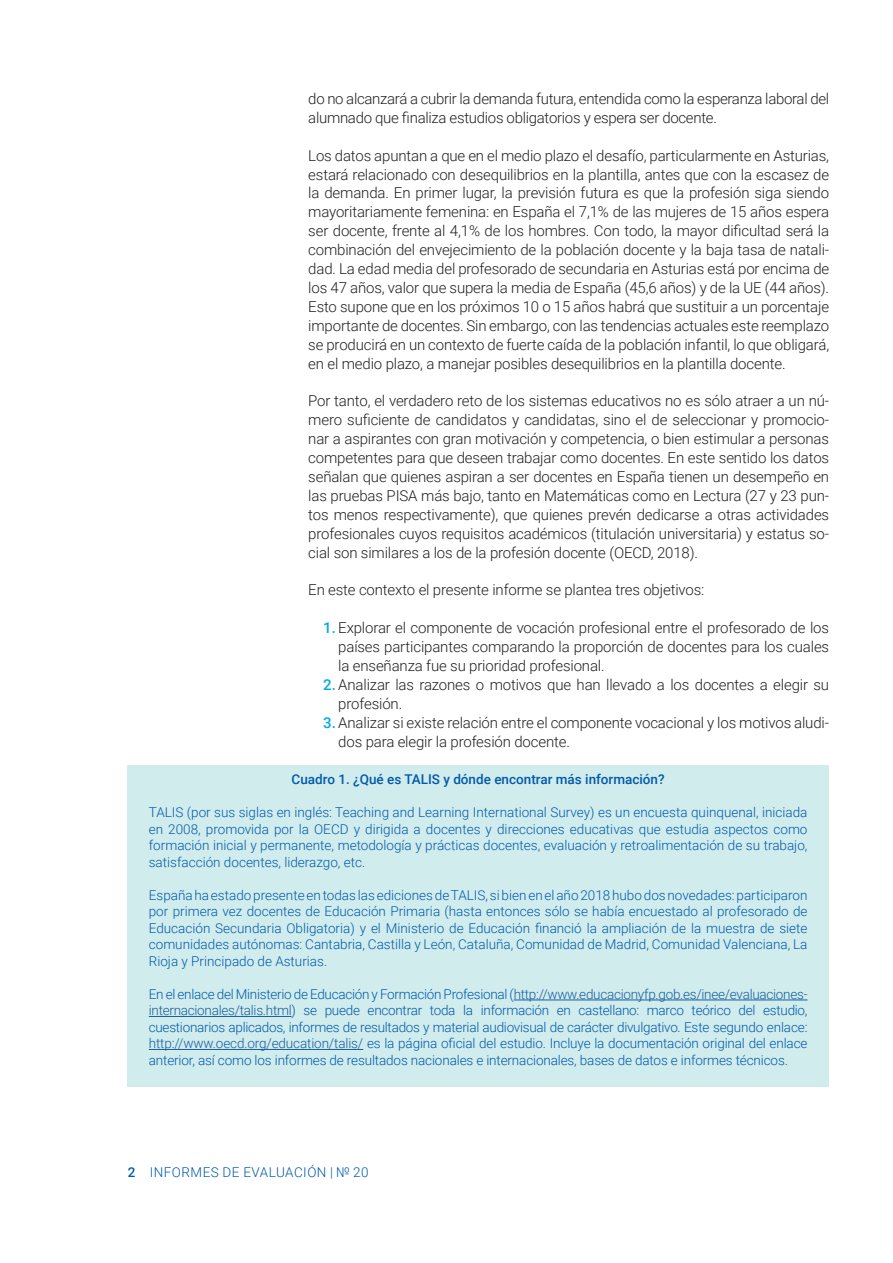
<style>
.page{position:relative;width:893px;height:1263px;background:#fff}
.page>*{position:absolute;margin:0;border:0;box-sizing:border-box;transform-origin:0 0}
.t1{font:300 15px/18.9px "Roboto";letter-spacing:-.01em;color:#231f20}
.tabla_texto{font:300 13.5px/16.5px "Roboto";color:#015aaa;text-align:justify}
.grafico_titulo{font:500 13.5px "Roboto";color:#015aaa}
.tabla_texto-2{font:300 13.5px "Roboto";letter-spacing:.035em;color:#015aaa}
.s1{font-weight:500;color:#00aae5}
.s2{color:#175d9e}
.s3{font-weight:500}
</style>
<div class="page">
<div style="left:128px;top:765px;width:701px;height:322px;background:#d1eced"></div>
<hr style="left:514px;top:999px;width:293px;height:1px;background:#175d9e">
<hr style="left:149px;top:1016px;width:143px;height:1px;background:#175d9e">
<hr style="left:149px;top:1049px;width:214px;height:1px;background:#175d9e">
<p class="t1" style="left:308px;top:89px;width:522px">do no alcanzará a cubrir la demanda futura, entendida como la esperanza laboral del alumnado que finaliza estudios obligatorios y espera ser docente.</p>
<p class="t1" style="left:308px;top:145px;width:522px;text-align:justify">Los datos apuntan a que en el medio plazo el desafío, particularmente en Asturias, estará relacionado con desequilibrios en la plantilla, antes que con la escasez de la demanda. En primer lugar, la previsión futura es que la profesión siga siendo mayoritariamente femenina: en España el 7,1% de las mujeres de 15 años espera ser docente, frente al 4,1% de los hombres. Con todo, la mayor dificultad será la combinación del envejecimiento de la población docente y la baja tasa de natali&shy;dad. La edad media del profesorado de secundaria en Asturias está por encima de los 47 años, valor que supera la media de España (45,6 años) y de la UE (44 años).<br>Esto supone que en los próximos 10 o 15 años habrá que sustituir a un porcentaje importante de docentes. Sin embargo, con las tendencias actuales este reemplazo se producirá en un contexto de fuerte caída de la población infantil, lo que obligará, en el medio plazo, a manejar posibles desequilibrios en la plantilla docente.</p>
<p class="t1" style="left:308px;top:391px;width:522px;text-align:justify">Por tanto, el verdadero reto de los sistemas educativos no es sólo atraer a un nú&shy;mero suficiente de candidatos y candidatas, sino el de seleccionar y promocio&shy;nar a aspirantes con gran motivación y competencia, o bien estimular a personas competentes para que deseen trabajar como docentes. En este sentido los datos señalan que quienes aspiran a ser docentes en España tienen un desempeño en las pruebas PISA más bajo, tanto en Matemáticas como en Lectura (27 y 23 pun&shy;tos menos respectivamente), que quienes prevén dedicarse a otras actividades profesionales cuyos requisitos académicos (titulación universitaria) y estatus so&shy;cial son similares a los de la profesión docente (OECD, 2018).</p>
<p class="t1" style="left:308px;top:580px;width:398px">En este contexto el presente informe se plantea tres objetivos:</p>
<p class="t1" style="left:338px;top:618px;width:492px;text-align:justify;text-indent:-15px"><span class="s1">1.</span> Explorar el componente de vocación profesional entre el profesorado de los países participantes comparando la proporción de docentes para los cuales la enseñanza fue su prioridad profesional.</p>
<p class="t1" style="left:338px;top:675px;width:492px;text-indent:-15px"><span class="s1">2.</span> Analizar las razones o motivos que han llevado a los docentes a elegir su profesión.</p>
<p class="t1" style="left:338px;top:712px;width:492px;text-indent:-15px"><span class="s1">3.</span> Analizar si existe relación entre el componente vocacional y los motivos aludi&shy;dos para elegir la profesión docente.</p>
<p class="grafico_titulo" style="left:292px;top:770px;width:375px">Cuadro 1. ¿Qué es TALIS y dónde encontrar más información?</p>
<p class="tabla_texto" style="left:149px;top:804px;width:660px">TALIS (por sus siglas en inglés: Teaching and Learning International Survey) es un encuesta quinquenal, iniciada en 2008, promovida por la OECD y dirigida a docentes y direcciones educativas que estudia aspectos como formación inicial y permanente, metodología y prácticas docentes, evaluación y retroalimentación de su trabajo, satisfacción docentes, liderazgo, etc.</p>
<p class="tabla_texto" style="left:149px;top:886px;width:660px">España ha estado presente en todas las ediciones de TALIS, si bien en el año 2018 hubo dos novedades: participaron por primera vez docentes de Educación Primaria (hasta entonces sólo se había encuestado al profesorado de Educación Secundaria Obligatoria) y el Ministerio de Educación financió la ampliación de la muestra de siete comunidades autónomas: Cantabria, Castilla y León, Cataluña, Comunidad de Madrid, Comunidad Valenciana, La Rioja y Principado de Asturias.</p>
<p class="tabla_texto" style="left:149px;top:985px;width:660px">En el enlace del Ministerio de Educación y Formación Profesional (<span class="s2">http://www.educacionyfp.gob.es/inee/evaluaciones&shy;internacionales/talis.html</span>) se puede encontrar toda la información en castellano: marco teórico del estudio, cuestionarios aplicados, informes de resultados y material audiovisual de carácter divulgativo. Este segundo enlace: <span class="s2">http://www.oecd.org/education/talis/</span> es la página oficial del estudio. Incluye la documentación original del enlace anterior, así como los informes de resultados nacionales e internacionales, bases de datos e informes técnicos.</p>
<p class="tabla_texto-2" style="left:128px;top:1163px;width:242px"><span class="s3">2</span> INFORMES DE EVALUACIÓN | № 20</p>
</div>
